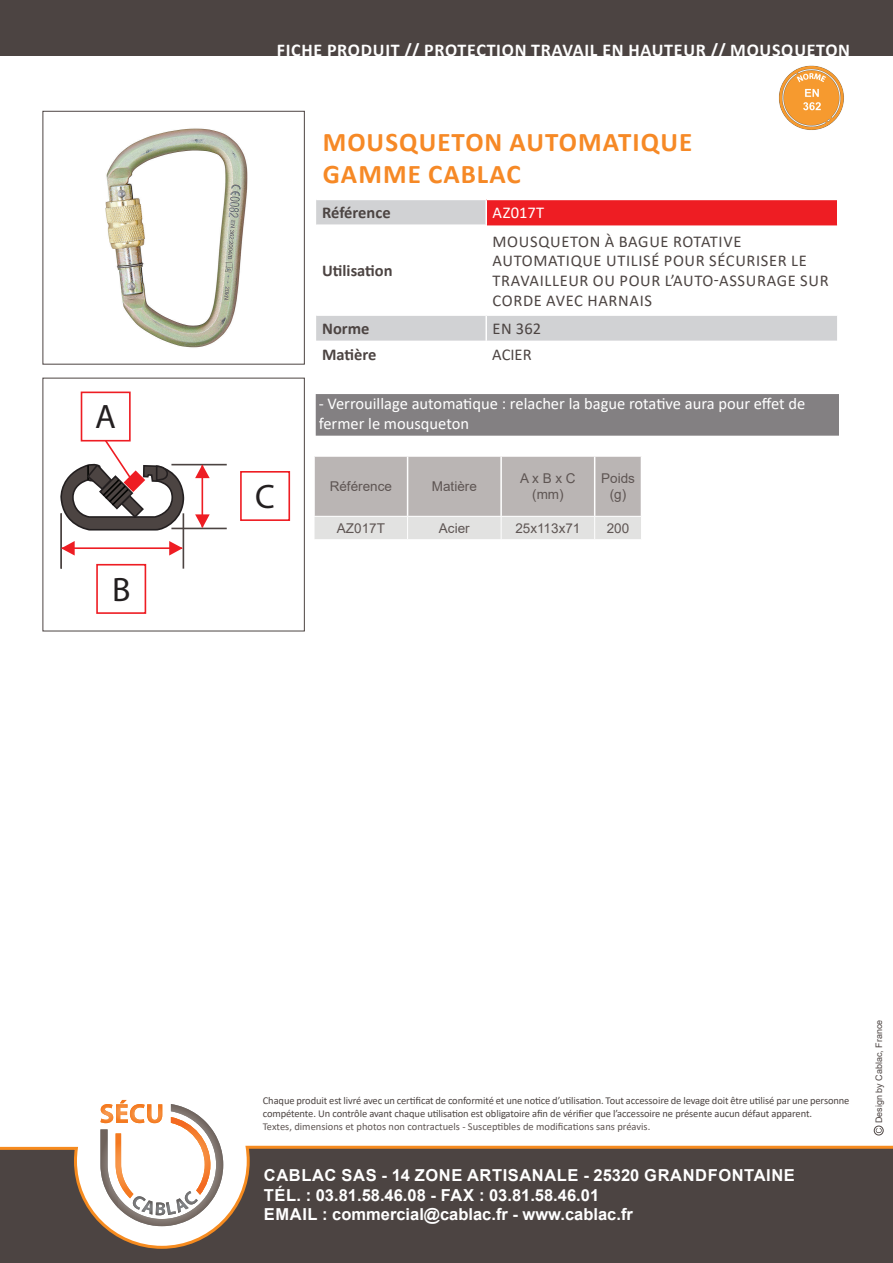
<style>
.page{position:relative;width:893px;height:1263px;background:#fff}
.page>*{position:absolute;margin:0;border:0;box-sizing:border-box;transform-origin:0 0}
.t1{font:34.05px "Myriad Pro";color:#231f20}
.t2{font:700 27px/32.4px "Calibri";letter-spacing:.04em;color:#f68926}
.t3{font:700 18px "Calibri";letter-spacing:.04em;color:#fff}
.t4{font:700 16.5px/19.8px "Arial";color:#fff}
.t5{font:16.5px/19.8px "Calibri";letter-spacing:.04em;color:#4c4442}
.t6{font:16.5px/19.8px "Calibri";color:#fff}
.t7{font:700 16.5px "Calibri";color:#4c4442}
.t8{font:13.5px/16.2px "Arial";color:#5e5553;text-align:center}
.t9{font:10.5px/12.6px "Calibri";letter-spacing:-.01em;color:#4c4442}
.t10{font:10.5px "Calibri";color:#5e5553}
.t11{font:9px "Arial";color:#4c4442}
</style>
<div class="page">
<div style="left:0;top:1147px;width:893px;height:116px;background:#4c4442"></div>
<svg style="left:100px;top:1100px;width:106px;height:44px"></svg>
<img style="left:206px;top:1122px;width:9px;height:22px">
<img style="left:214px;top:1133px;width:6px;height:11px">
<svg style="left:0;top:1144px;width:893px;height:105px"></svg>
<div style="left:874px;top:1126px;width:10px;height:9px;border:1px solid #4c4442;border-radius:50%"></div>
<svg style="left:876px;top:1128px;width:6px;height:5px"></svg>
<div style="left:43px;top:111px;width:262px;height:253px;border:1px solid #4c4442"></div>
<div style="left:0;top:0;width:893px;height:55px;background:#4c4442"></div>
<svg style="left:316px;top:200px;width:521px;height:141px"></svg>
<div style="left:486px;top:199px;width:351px;height:26px;background:#ee1d23"></div>
<hr style="left:316px;top:314px;width:170px;height:2px;background:#fff">
<hr style="left:486px;top:314px;width:351px;height:2px;background:#fff">
<hr style="left:316px;top:225px;width:169px;height:1px;background:#fff">
<hr style="left:487px;top:225px;width:350px;height:1px;background:#ee1d23">
<hr style="left:485px;top:200px;width:2px;height:25px;background:#fff">
<hr style="left:485px;top:225px;width:2px;height:89px;background:#fff">
<hr style="left:485px;top:316px;width:2px;height:25px;background:#fff">
<hr style="left:486px;top:199px;width:351px;height:1px;background:#fff">
<img style="left:779px;top:65px;width:65px;height:65px">
<img style="left:105px;top:128px;width:143px;height:220px">
<div style="left:81px;top:392px;width:50px;height:49px;border:2px solid #ee1d23"></div>
<div style="left:240px;top:471px;width:50px;height:50px;border:2px solid #ee1d23"></div>
<div style="left:96px;top:564px;width:50px;height:50px;border:2px solid #ee1d23"></div>
<svg style="left:60px;top:438px;width:125px;height:93px"></svg>
<hr style="left:60px;top:513px;width:2px;height:56px;background:#4c4442">
<hr style="left:183px;top:513px;width:1px;height:56px;background:#4c4442">
<hr style="left:171px;top:528px;width:56px;height:1px;background:#4c4442">
<hr style="left:171px;top:464px;width:56px;height:1px;background:#4c4442">
<hr style="left:202px;top:465px;width:1px;height:62px;background:#ee1d23">
<svg style="left:195px;top:465px;width:15px;height:13px"></svg>
<svg style="left:195px;top:514px;width:15px;height:14px"></svg>
<hr style="left:62px;top:547px;width:120px;height:2px;background:#ee1d23">
<svg style="left:169px;top:541px;width:14px;height:14px"></svg>
<svg style="left:61px;top:541px;width:14px;height:14px"></svg>
<div style="left:317px;top:396px;width:520px;height:38px;background:#838082"></div>
<div style="left:316px;top:394px;width:523px;height:42px;border:3px solid #838082"></div>
<svg style="left:314px;top:457px;width:327px;height:82px;background:#c6c3c2"></svg>
<h1 class="t1" style="left:95px;top:396px;width:22px">A</h1>
<h1 class="t1" style="left:112px;top:568px;width:20px">B</h1>
<h3 class="t3" style="left:277px;top:37px;width:575px">FICHE PRODUIT // PROTECTION TRAVAIL EN HAUTEUR // MOUSQUETON</h3>
<h2 class="t2" style="left:323px;top:125px;width:371px">MOUSQUETON AUTOMATIQUE<br>GAMME CABLAC</h2>
<h3 class="t7" style="left:322px;top:201px;width:70px">Référence</h3>
<h3 class="t6" style="left:493px;top:203px;width:53px">AZ017T</h3>
<h3 class="t7" style="left:322px;top:259px;width:72px">Utilisation</h3>
<h3 class="t5" style="left:493px;top:231px;width:338px">MOUSQUETON À BAGUE ROTATIVE<br>AUTOMATIQUE UTILISÉ POUR SÉCURISER LE<br>TRAVAILLEUR OU POUR L’AUTO-ASSURAGE SUR<br>CORDE AVEC HARNAIS</h3>
<h3 class="t7" style="left:322px;top:317px;width:49px">Norme</h3>
<h3 class="t5" style="left:493px;top:318px;width:50px">EN 362</h3>
<h3 class="t7" style="left:322px;top:342px;width:56px">Matière</h3>
<h3 class="t5" style="left:492px;top:344px;width:41px">ACIER</h3>
<h1 class="t1" style="left:255px;top:475px;width:21px">C</h1>
<h3 class="t6" style="left:319px;top:394px;width:488px">- Verrouillage automatique : relacher la bague rotative aura pour effet de fermer le mousqueton</h3>
<p class="t8" style="left:330px;top:478px;width:64px">Référence</p>
<p class="t8" style="left:432px;top:478px;width:47px">Matière</p>
<p class="t8" style="left:520px;top:470px;width:57px">A x B x C (mm)</p>
<p class="t8" style="left:601px;top:470px;width:35px">Poids (g)</p>
<p class="t8" style="left:337px;top:520px;width:50px">AZ017T</p>
<p class="t8" style="left:439px;top:520px;width:32px">Acier</p>
<p class="t8" style="left:515px;top:520px;width:67px">25x113x71</p>
<p class="t8" style="left:607px;top:520px;width:24px">200</p>
<p class="t9" style="left:263px;top:1094px;width:588px">Chaque produit est livré avec un certificat de conformité et une notice d’utilisation. Tout accessoire de levage doit être utilisé par une personne compétente. Un contrôle avant chaque utilisation est obligatoire afin de vérifier que l’accessoire ne présente aucun défaut apparent.</p>
<p class="t10" style="left:263px;top:1119px;width:389px">Textes, dimensions et photos non contractuels - Susceptibles de modifications sans préavis.</p>
<h3 class="t4" style="left:264px;top:1165px;width:532px">CABLAC SAS - 14 ZONE ARTISANALE - 25320 GRANDFONTAINE<br>TÉL. : 03.81.58.46.08 - FAX : 03.81.58.46.01<br>EMAIL : commercial@cablac.fr - www.cablac.fr</h3>
<p class="t11" style="left:873px;top:1123px;width:105px;rotate:-90deg">Design by Cablac, France</p>
</div>
